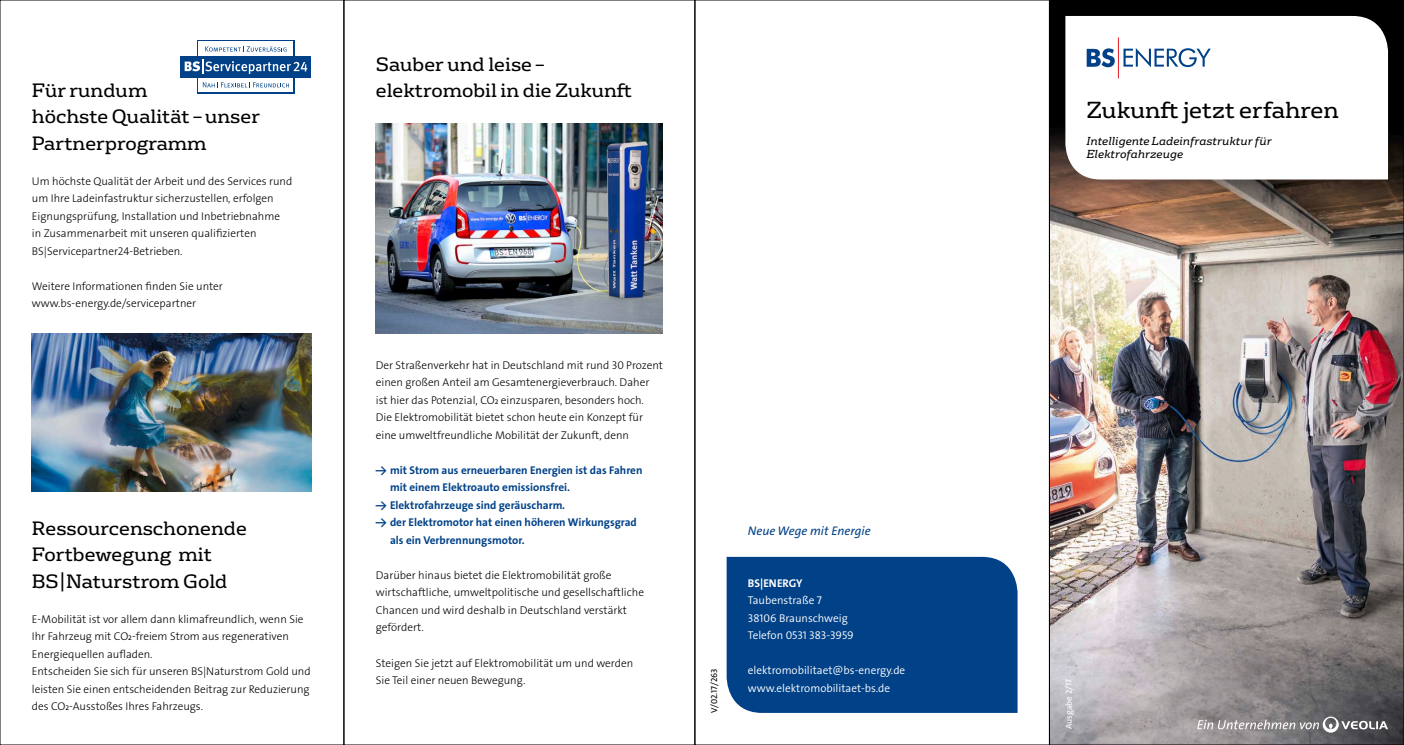
<style>
.page{position:relative;width:1404px;height:745px;background:#fff}
.page>*{position:absolute;margin:0;border:0;box-sizing:border-box;transform-origin:0 0}
.t1{font:22.5px "FS Rufus";color:#000}
.t2{font:18.75px/26.2px "FS Rufus";color:#000}
.t3{font:12.5px "The Sans Veolia W5 Pla It";color:#004188}
.t4{font:11.25px/17.5px "The Sans Veolia W3 Lig";color:#000}
.t5{font:11.25px/17.5px "The Sans Veolia W7 Bld";color:#004188}
.t6{font:11.25px/17.5px "The Sans Veolia W4 Se Lig";color:#fff}
.t7{font:italic 11.25px/13.5px "FS Rufus";color:#000}
.t8{font:11.25px "The Sans Veolia W7 Bld";color:#fff}
.t9{font:8.75px "The Sans Veolia W5 Pla";letter-spacing:-.015em;color:#000}
.t10{font:8.75px "The Sans Veolia W5 Pla";color:#fff}
</style>
<div class="page">
<img style="left:376px;top:123px;width:287px;height:210px">
<img style="left:32px;top:333px;width:280px;height:158px">
<svg style="left:180px;top:40px;width:131px;height:54px"></svg>
<div style="left:726px;top:556px;width:291px;height:156px;background:#004188"></div>
<img style="left:1051px;top:2px;width:350px;height:740px">
<svg style="left:1065px;top:16px;width:322px;height:163px"></svg>
<svg style="left:1123px;top:48px;width:87px;height:19px"></svg>
<svg style="left:1086px;top:48px;width:28px;height:19px"></svg>
<hr style="left:1117px;top:37px;width:1px;height:41px;background:#e2000f">
<svg style="left:1196px;top:716px;width:191px;height:16px;background:#908d8f"></svg>
<h2 class="t2" style="left:32px;top:76px;width:229px">Für rundum<br>höchste Qualität – unser<br>Partnerprogramm</h2>
<p class="t4" style="left:32px;top:172px;width:262px">Um höchste Qualität der Arbeit und des Services rund um Ihre Ladeinfastruktur sicherzustellen, erfolgen Eignungsprüfung, Installation und Inbetriebnahme<br>in Zusammenarbeit mit unseren qualifizierten BS|Servicepartner24-Betrieben.</p>
<p class="t4" style="left:32px;top:277px;width:192px">Weitere Informationen finden Sie unter www.bs-energy.de/servicepartner</p>
<h2 class="t2" style="left:32px;top:514px;width:216px">Ressourcenschonende<br>Fortbewegung mit<br>BS|Naturstrom Gold</h2>
<p class="t4" style="left:32px;top:609px;width:280px">E-Mobilität ist vor allem dann klimafreundlich, wenn Sie Ihr Fahrzeug mit CO₂-freiem Strom aus regenerativen Energiequellen aufladen.<br>Entscheiden Sie sich für unseren BS|Naturstrom Gold und leisten Sie einen entscheidenden Beitrag zur Reduzierung des CO₂-Ausstoßes Ihres Fahrzeugs.</p>
<h2 class="t2" style="left:376px;top:50px;width:258px">Sauber und leise – elektromobil in die Zukunft</h2>
<h1 class="t1" style="left:1086px;top:91px;width:254px">Zukunft jetzt erfahren</h1>
<p class="t7" style="left:1086px;top:133px;width:186px">Intelligente Ladeinfrastruktur für<br>Elektrofahrzeuge</p>
<p class="t4" style="left:376px;top:356px;width:288px">Der Straßenverkehr hat in Deutschland mit rund 30 Prozent einen großen Anteil am Gesamtenergieverbrauch. Daher ist hier das Potenzial, CO₂ einzusparen, besonders hoch.<br>Die Elektromobilität bietet schon heute ein Konzept für eine umweltfreundliche Mobilität der Zukunft, denn</p>
<p class="t5" style="left:390px;top:461px;width:254px;text-indent:-14px">→ mit Strom aus erneuerbaren Energien ist das Fahren mit einem Elektroauto emissionsfrei.</p>
<p class="t5" style="left:376px;top:496px;width:191px">→ Elektrofahrzeuge sind geräuscharm.</p>
<p class="t5" style="left:390px;top:513px;width:248px;text-indent:-14px">→ der Elektromotor hat einen höheren Wirkungsgrad als ein Verbrennungsmotor.</p>
<p class="t4" style="left:376px;top:566px;width:270px">Darüber hinaus bietet die Elektromobilität große wirtschaftliche, umweltpolitische und gesellschaftliche Chancen und wird deshalb in Deutschland verstärkt gefördert.</p>
<p class="t4" style="left:376px;top:653px;width:259px">Steigen Sie jetzt auf Elektromobilität um und werden<br>Sie Teil einer neuen Bewegung.</p>
<p class="t3" style="left:747px;top:522px;width:124px">Neue Wege mit Energie</p>
<p class="t8" style="left:747px;top:575px;width:56px">BS|ENERGY</p>
<p class="t6" style="left:747px;top:591px;width:107px">Taubenstraße 7<br>38106 Braunschweig<br>Telefon 0531 383-3959</p>
<p class="t6" style="left:747px;top:661px;width:159px">elektromobilitaet@bs-energy.de www.elektromobilitaet-bs.de</p>
<p class="t9" style="left:708px;top:712px;width:45px;rotate:-90deg">V/02.17/263</p>
<p class="t10" style="left:1063px;top:728px;width:51px;rotate:-90deg">Ausgabe 2/17</p>
</div>
